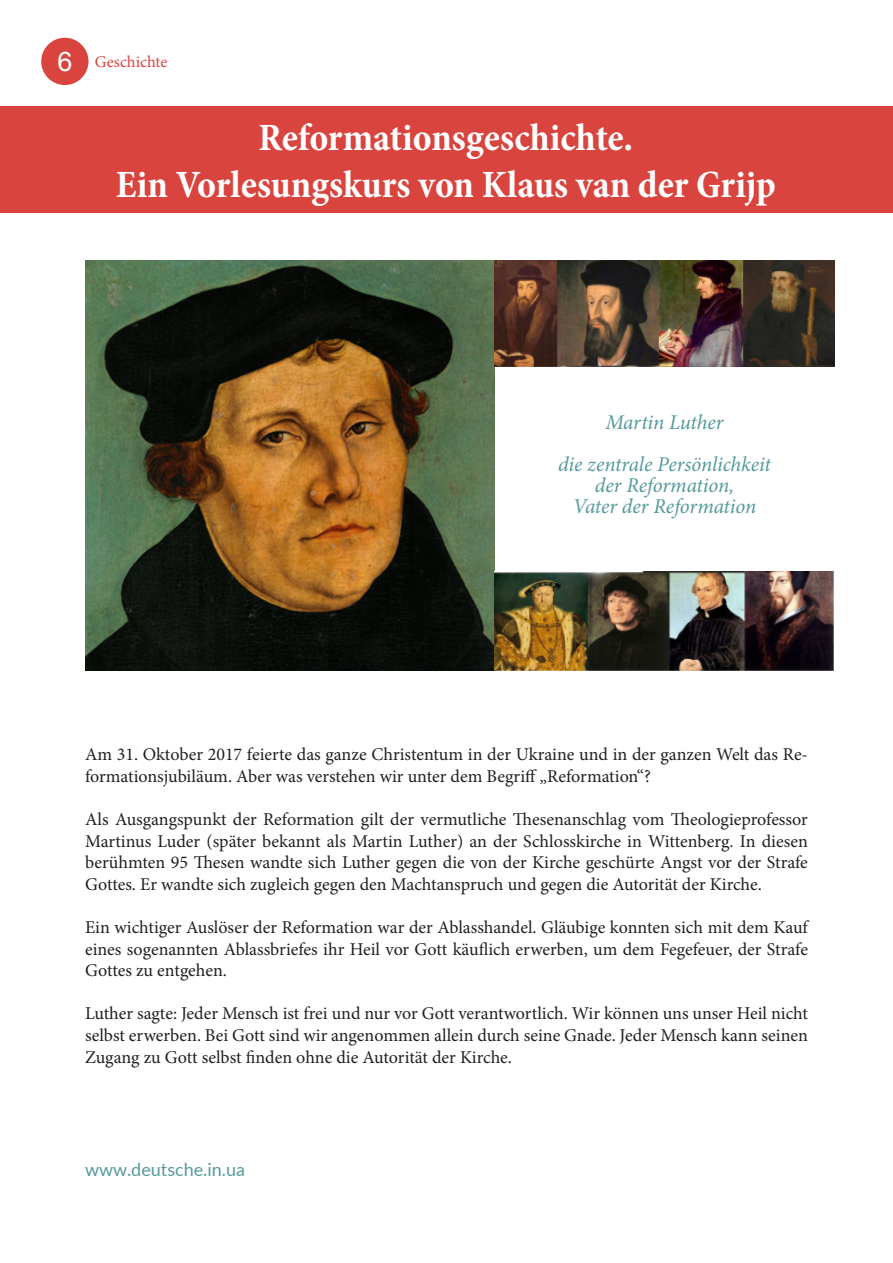
<style>
.page{position:relative;width:893px;height:1263px;background:#fff}
.page>*{position:absolute;margin:0;border:0;box-sizing:border-box;transform-origin:0 0}
.t1{font:700 condensed 39px "Minion Pro";letter-spacing:-.005em;color:#fff}
.t2{font:27px "Arial";color:#fff}
.t3{font:italic 21px/21px "Minion Pro";letter-spacing:-.01em;color:#55999b;text-align:center}
.t4{font:18px/21.6px "Minion Pro";color:#231f20;text-align:justify}
.t5{font:18px "Lato";color:#55999b}
.t6{font:16.5px "Minion Pro";color:#da443f}
</style>
<div class="page">
<div style="left:41px;top:38px;width:47px;height:47px;background:#da443f;border-radius:50%"></div>
<div style="left:0;top:106px;width:893px;height:107px;background:#da443f"></div>
<img style="left:85px;top:261px;width:410px;height:409px">
<img style="left:494px;top:572px;width:340px;height:98px">
<img style="left:495px;top:261px;width:339px;height:106px">
<p class="t2" style="left:57px;top:44px;width:17px">6</p>
<p class="t6" style="left:95px;top:51px;width:74px">Geschichte</p>
<p class="t1" style="left:258px;top:111px;width:376px">Reformationsgeschichte.</p>
<p class="t1" style="left:116px;top:158px;width:661px">Ein Vorlesungskurs von Klaus van der Grijp</p>
<p class="t3" style="left:605px;top:412px;width:120px">Martin Luther</p>
<p class="t3" style="left:558px;top:454px;width:215px">die zentrale Persönlichkeit der Reformation,</p>
<p class="t3" style="left:573px;top:496px;width:185px">Vater der Reformation</p>
<p class="t4" style="left:85px;top:744px;width:724px">Am 31. Oktober 2017 feierte das ganze Christentum in der Ukraine und in der ganzen Welt das Re&shy;formationsjubiläum. Aber was verstehen wir unter dem Begriff „Reformation“?</p>
<p class="t4" style="left:85px;top:808px;width:724px">Als Ausgangspunkt der Reformation gilt der vermutliche Thesenanschlag vom Theologieprofessor Martinus Luder (später bekannt als Martin Luther) an der Schlosskirche in Wittenberg. In diesen berühmten 95 Thesen wandte sich Luther gegen die von der Kirche geschürte Angst vor der Strafe Gottes. Er wandte sich zugleich gegen den Machtanspruch und gegen die Autorität der Kirche.</p>
<p class="t4" style="left:85px;top:916px;width:724px">Ein wichtiger Auslöser der Reformation war der Ablasshandel. Gläubige konnten sich mit dem Kauf eines sogenannten Ablassbriefes ihr Heil vor Gott käuflich erwerben, um dem Fegefeuer, der Strafe Gottes zu entgehen.</p>
<p class="t4" style="left:85px;top:1003px;width:724px">Luther sagte: Jeder Mensch ist frei und nur vor Gott verantwortlich. Wir können uns unser Heil nicht selbst erwerben. Bei Gott sind wir angenommen allein durch seine Gnade. Jeder Mensch kann seinen Zugang zu Gott selbst finden ohne die Autorität der Kirche.</p>
<p class="t5" style="left:85px;top:1156px;width:162px">www.deutsche.in.ua</p>
</div>
